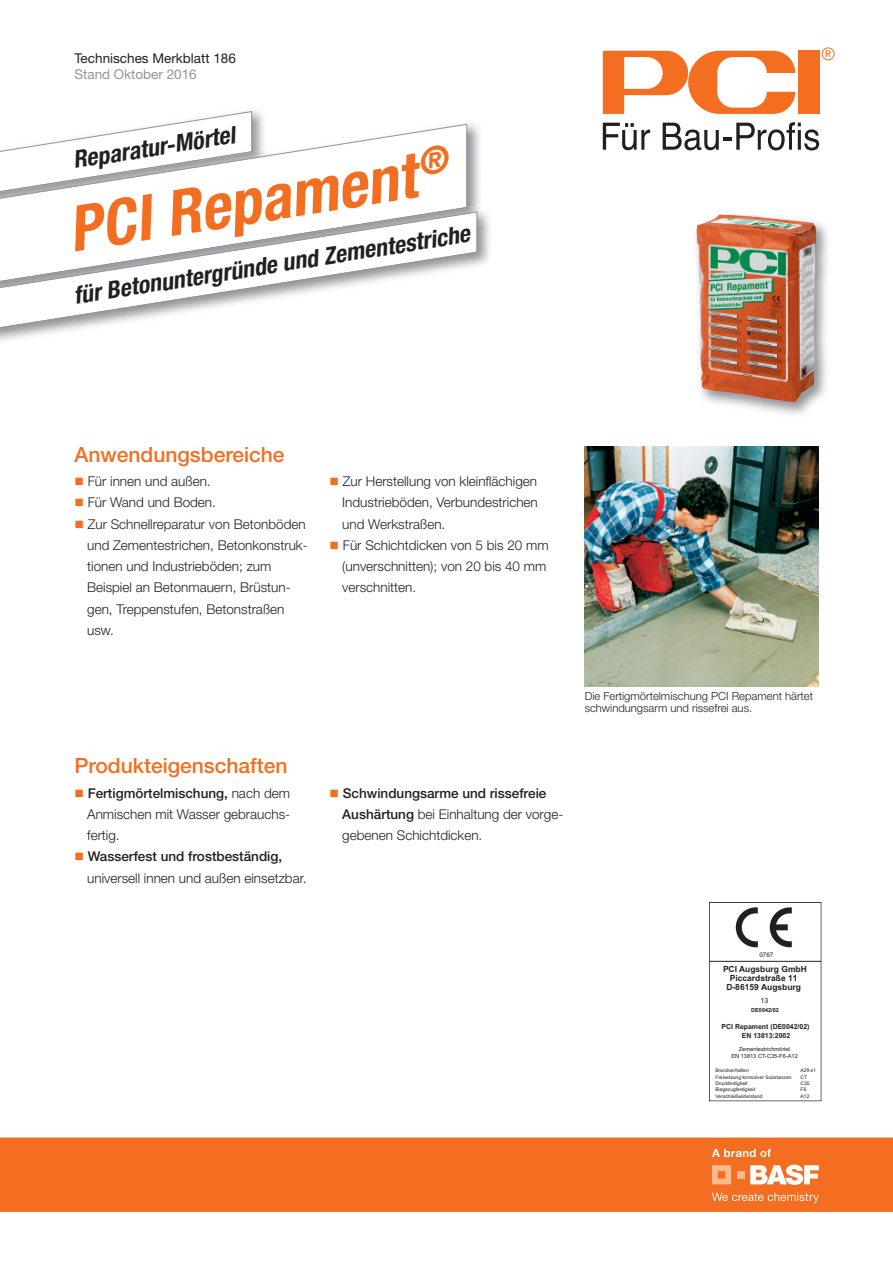
<style>
.page{position:relative;width:893px;height:1263px;background:#fff}
.page>*{position:absolute;margin:0;border:0;box-sizing:border-box;transform-origin:0 0}
.t1{font:italic 700 condensed 63px "Helvetica Neue LT Pro";color:#f36e21}
.t2{font:italic 700 condensed 24px "Helvetica Neue LT Pro";color:#231f20}
.t3{font:500 21px "Helvetica Neue LT Pro";color:#f36e21}
.t4{font:300 13.5px/21.3px "Helvetica Neue LT Pro";color:#231f20}
.t5{font:13.5px "Helvetica Neue LT Pro";color:#231f20}
.t6{font:13.5px "Helvetica Neue LT Pro";color:#939598}
.t7{font:300 11.25px/12px "Helvetica Neue LT Pro";color:#231f20}
.t8{font:700 8.4px/9.1px "Arial";color:#231f20;text-align:center}
.t9{font:700 7.05px/9.9px "Arial";color:#231f20;text-align:center}
.t10{font:7.05px "Arial";color:#231f20}
.t11{font:6.3px "Arial";color:#231f20}
.t12{font:5.7px/6.8px "Arial";color:#231f20;text-align:center}
.t13{font:700 5.7px "Arial";color:#231f20}
.t14{font:4.95px "Arial";color:#231f20}
.s1{color:#f36e21}
.s2{font-weight:500}
</style>
<div class="page">
<div style="left:798px;top:51px;width:21px;height:63px;background:#f36e21"></div>
<svg style="left:603px;top:51px;width:192px;height:63px"></svg>
<svg style="left:603px;top:123px;width:47px;height:27px"></svg>
<svg style="left:663px;top:122px;width:156px;height:28px"></svg>
<svg style="left:822px;top:47px;width:13px;height:13px"></svg>
<img style="left:174px;top:116px;width:306px;height:87px">
<svg style="left:1px;top:123px;width:466px;height:80px"></svg>
<img style="left:695px;top:222px;width:133px;height:192px">
<img style="left:696px;top:214px;width:120px;height:188px">
<div style="left:0;top:1137px;width:893px;height:75px;background:#f36e21"></div>
<svg style="left:712px;top:1165px;width:19px;height:19px"></svg>
<div style="left:737px;top:1171px;width:7px;height:7px;background:#fab98c"></div>
<svg style="left:750px;top:1165px;width:69px;height:20px"></svg>
<svg style="left:712px;top:1192px;width:107px;height:11px"></svg>
<svg style="left:712px;top:1149px;width:59px;height:8px"></svg>
<img style="left:466px;top:203px;width:26px;height:64px">
<svg style="left:1px;top:211px;width:477px;height:119px"></svg>
<hr style="left:709px;top:961px;width:112px;height:1px;background:#231f20">
<svg style="left:736px;top:907px;width:22px;height:40px"></svg>
<svg style="left:770px;top:907px;width:22px;height:40px"></svg>
<img style="left:585px;top:446px;width:233px;height:241px">
<p class="t5" style="left:74px;top:53px;width:163px">Technisches Merkblatt 186</p>
<p class="t6" style="left:74px;top:69px;width:124px">Stand Oktober 2016</p>
<h2 class="t2" style="left:72px;top:151px;width:165px;rotate:-9deg">Reparatur-Mörtel</h2>
<h1 class="t1" style="left:65px;top:207px;width:387px;rotate:-9deg">PCI Repament<sup>®</sup></h1>
<h2 class="t2" style="left:72px;top:287px;width:402px;rotate:-9deg">für Betonuntergründe und Zementestriche</h2>
<h3 class="t3" style="left:74px;top:446px;width:212px">Anwendungsbereiche</h3>
<p class="t4" style="left:74px;top:472px;width:138px"><span class="s1">■</span> Für innen und außen.</p>
<p class="t4" style="left:74px;top:493px;width:143px"><span class="s1">■</span> Für Wand und Boden.</p>
<p class="t4" style="left:87px;top:514px;width:222px;text-indent:-13px"><span class="s1">■</span> Zur Schnellreparatur von Betonböden und Zementestrichen, Betonkonstruk&shy;tionen und Industrieböden; zum<br>Beispiel an Betonmauern, Brüstun&shy;gen, Treppenstufen, Betonstraßen usw.</p>
<h3 class="t3" style="left:74px;top:758px;width:215px">Produkteigenschaften</h3>
<p class="t4" style="left:87px;top:783px;width:205px;text-align:justify;text-indent:-13px"><span class="s1">■</span> <span class="s2">Fertigmörtelmischung,</span> nach dem Anmischen mit Wasser gebrauchs&shy;fertig.</p>
<p class="t4" style="left:87px;top:847px;width:221px;text-indent:-13px"><span class="s1">■</span> <span class="s2">Wasserfest und frostbeständig, </span>universell innen und außen einsetzbar.</p>
<p class="t4" style="left:342px;top:472px;width:197px;text-align:justify;text-indent:-13px"><span class="s1">■</span> Zur Herstellung von kleinflächigen Industrieböden, Verbundestrichen und Werkstraßen.</p>
<p class="t4" style="left:342px;top:536px;width:208px;text-indent:-13px"><span class="s1">■</span> Für Schichtdicken von 5 bis 20 mm (unverschnitten); von 20 bis 40 mm verschnitten.</p>
<p class="t7" style="left:585px;top:691px;width:230px">Die Fertigmörtelmischung PCI Repament härtet schwindungsarm und rissefrei aus.</p>
<p class="t4" style="left:342px;top:783px;width:223px;text-indent:-13px"><span class="s1">■</span> <span class="s2">Schwindungsarme und rissefreie<br>Aushärtung</span> bei Einhaltung der vorge&shy;gebenen Schichtdicken.</p>
<p class="t11" style="left:759px;top:951px;width:16px">0767</p>
<p class="t8" style="left:723px;top:964px;width:85px">PCI Augsburg GmbH<br>Piccardstraße 11<br>D-86159 Augsburg</p>
<p class="t10" style="left:760px;top:995px;width:9px">13</p>
<p class="t13" style="left:751px;top:1006px;width:29px">DE0042/02</p>
<p class="t9" style="left:722px;top:1021px;width:89px">PCI Repament (DE0042/02)<br>EN 13813:2002</p>
<p class="t12" style="left:731px;top:1046px;width:68px">Zementestrichmörtel<br>EN 13813 CT-C35-F6-A12</p>
<p class="t14" style="left:715px;top:1067px;width:35px">Brandverhalten</p>
<p class="t14" style="left:801px;top:1067px;width:17px">A2fl-s1</p>
<p class="t14" style="left:715px;top:1073px;width:78px">Freisetzung korrosiver Substanzen</p>
<p class="t14" style="left:801px;top:1073px;width:8px">CT</p>
<p class="t14" style="left:715px;top:1080px;width:34px">Druckfestigkeit</p>
<p class="t14" style="left:801px;top:1080px;width:11px">C35</p>
<p class="t14" style="left:715px;top:1086px;width:42px">Biegezugfestigkeit</p>
<p class="t14" style="left:801px;top:1086px;width:7px">F6</p>
<p class="t14" style="left:715px;top:1092px;width:49px">Verschleißwiderstand</p>
<p class="t14" style="left:801px;top:1092px;width:10px">A12</p>
</div>
